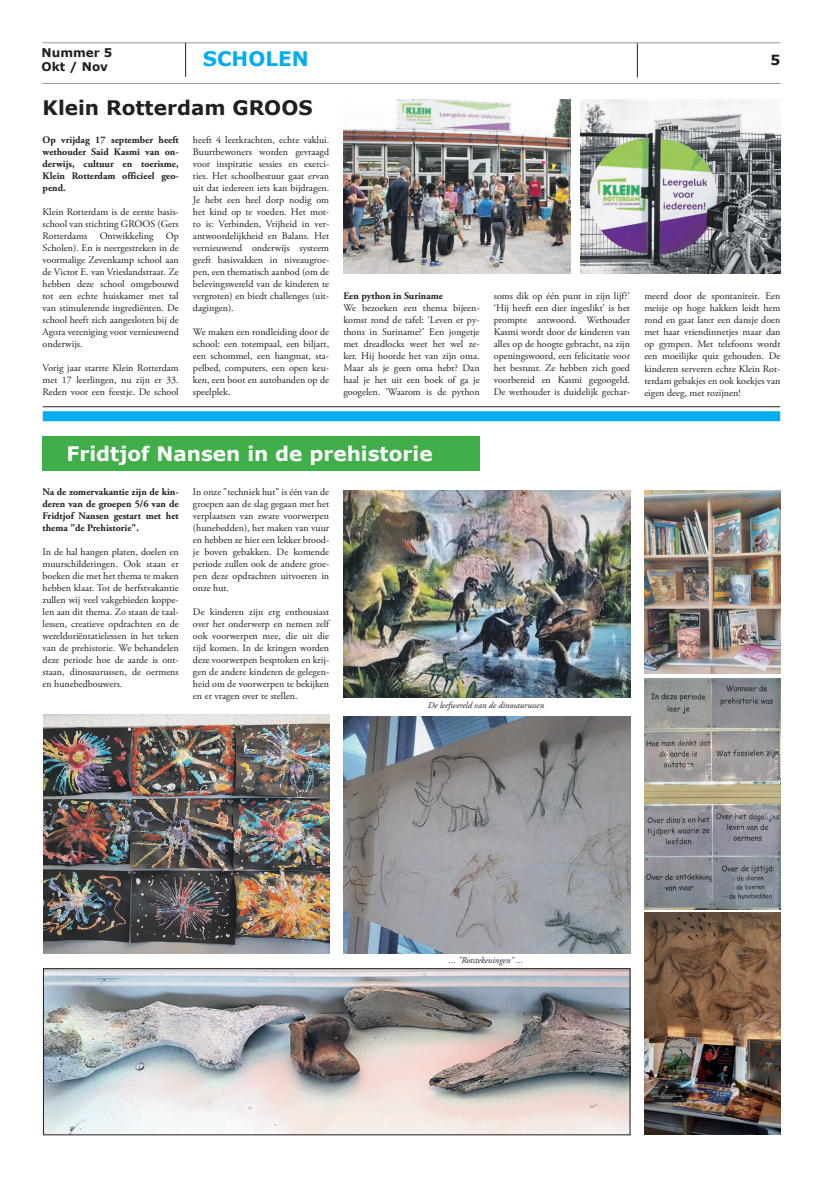
<style>
.page{position:relative;width:823px;height:1191px;background:#fff}
.page>*{position:absolute;margin:0;border:0;box-sizing:border-box;transform-origin:0 0}
.t1{font:700 20px "Verdana";color:#fff}
.t2{font:700 20px "Verdana";color:#231f20}
.t3{font:700 20px "Verdana";color:#00aeef}
.t4{font:700 14px "Verdana";color:#231f20}
.t5{font:700 12px/14.4px "Verdana";color:#231f20}
.t6{font:10px/12px "Adobe Garamond Pro";color:#231f20;text-align:justify}
.t7{font:700 10px/12px "Adobe Garamond Pro";color:#231f20;text-align:justify}
.t8{font:italic 9px "Adobe Garamond Pro";color:#231f20}
</style>
<div class="page">
<hr style="left:43px;top:406px;width:736px;height:1px;background:#231f20">
<div style="left:43px;top:411px;width:736px;height:10px;background:#00aeef"></div>
<div style="left:43px;top:436px;width:436px;height:34px;background:#40ae49"></div>
<img style="left:343px;top:99px;width:227px;height:175px">
<img style="left:580px;top:99px;width:199px;height:175px">
<img style="left:45px;top:970px;width:583px;height:163px">
<div style="left:43px;top:968px;width:587px;height:167px;border:1px solid #231f20"></div>
<img style="left:644px;top:491px;width:136px;height:182px">
<img style="left:343px;top:491px;width:286px;height:206px">
<img style="left:343px;top:716px;width:286px;height:237px">
<img style="left:644px;top:678px;width:136px;height:231px">
<img style="left:43px;top:714px;width:286px;height:239px">
<img style="left:644px;top:913px;width:136px;height:221px">
<hr style="left:43px;top:43px;width:737px;height:1px;background:#939598">
<hr style="left:43px;top:83px;width:737px;height:1px;background:#939598">
<hr style="left:185px;top:43px;width:1px;height:34px;background:#231f20">
<hr style="left:636px;top:43px;width:1px;height:34px;background:#231f20">
<p class="t5" style="left:42px;top:46px;width:72px">Nummer 5<br>Okt / Nov</p>
<h2 class="t4" style="left:769px;top:50px;width:11px">5</h2>
<h1 class="t3" style="left:203px;top:46px;width:107px">SCHOLEN</h1>
<h1 class="t2" style="left:43px;top:94px;width:271px">Klein Rotterdam GROOS</h1>
<p class="t7" style="left:43px;top:134px;width:138px">Op vrijdag 17 september heeft wethouder Said Kasmi van on&shy;derwijs, cultuur en toerisme, Klein Rotterdam officieel geo&shy;pend.</p>
<p class="t6" style="left:43px;top:206px;width:138px">Klein Rotterdam is de eerste basis&shy;school van stichting GROOS (Gers Rotterdams Ontwikkeling Op Scholen). En is neergestreken in de voormalige Zevenkamp school aan de Victor E. van Vrieslandstraat. Ze hebben deze school omgebouwd tot een echte huiskamer met tal van stimulerende ingrediënten. De school heeft zich aangesloten bij de Agora vereniging voor vernieuwend onderwijs.</p>
<p class="t6" style="left:43px;top:362px;width:138px">Vorig jaar startte Klein Rotterdam met 17 leerlingen, nu zijn er 33.<br>Reden voor een feestje. De school</p>
<p class="t6" style="left:193px;top:134px;width:138px">heeft 4 leerkrachten, echte vaklui.<br>Buurtbewoners worden gevraagd voor inspiratie sessies en exerci&shy;ties. Het schoolbestuur gaat ervan uit dat iedereen iets kan bijdragen.<br>Je hebt een heel dorp nodig om het kind op te voeden. Het mot&shy;to is: Verbinden, Vrijheid in ver&shy;antwoordelijkheid en Balans. Het vernieuwend onderwijs systeem geeft basisvakken in niveaugroe&shy;pen, een thematisch aanbod (om de belevingswereld van de kinderen te vergroten) en biedt challenges (uit&shy;dagingen).</p>
<p class="t6" style="left:193px;top:326px;width:138px">We maken een rondleiding door de school: een totempaal, een biljart, een schommel, een hangmat, sta&shy;pelbed, computers, een open keu&shy;ken, een boot en autobanden op de speelplek.</p>
<p class="t7" style="left:343px;top:290px;width:101px">Een python in Suriname</p>
<p class="t6" style="left:343px;top:302px;width:138px">We bezoeken een thema bijeen&shy;komst rond de tafel: ‘Leven er py&shy;thons in Suriname?’ Een jongetje met dreadlocks weet het wel ze&shy;ker. Hij hoorde het van zijn oma.<br>Maar als je geen oma hebt? Dan haal je het uit een boek of ga je googelen. 'Waarom is de python</p>
<p class="t6" style="left:493px;top:290px;width:138px">soms dik op één punt in zijn lijf?' ‘Hij heeft een dier ingeslikt’ is het prompte antwoord. Wethouder Kasmi wordt door de kinderen van alles op de hoogte gebracht, na zijn openingswoord, een felicitatie voor het bestuur. Ze hebben zich goed voorbereid en Kasmi gegoogeld.<br>De wethouder is duidelijk gechar-</p>
<p class="t6" style="left:644px;top:291px;width:137px">meerd door de spontaniteit. Een meisje op hoge hakken leidt hem rond en gaat later een dansje doen met haar vriendinnetjes maar dan op gympen. Met telefoons wordt een moeilijke quiz gehouden. De kinderen serveren echte Klein Rot&shy;terdam gebakjes en ook koekjes van eigen deeg, met rozijnen!</p>
<h1 class="t1" style="left:66px;top:441px;width:367px">Fridtjof Nansen in de prehistorie</h1>
<p class="t7" style="left:43px;top:486px;width:138px">Na de zomervakantie zijn de kin&shy;deren van de groepen 5/6 van de Fridtjof Nansen gestart met het thema "de Prehistorie".</p>
<p class="t6" style="left:43px;top:546px;width:138px">In de hal hangen platen, doelen en muurschilderingen. Ook staan er boeken die met het thema te maken hebben klaar. Tot de herfstvakantie zullen wij veel vakgebieden koppe&shy;len aan dit thema. Zo staan de taal&shy;lessen, creatieve opdrachten en de wereldoriëntatielessen in het teken van de prehistorie. We behandelen deze periode hoe de aarde is ont&shy;staan, dinosaurussen, de oermens en hunebedbouwers.</p>
<p class="t6" style="left:193px;top:486px;width:138px">In onze "techniek hut" is één van de groepen aan de slag gegaan met het verplaatsen van zware voorwerpen (hunebedden), het maken van vuur en hebben ze hier een lekker brood&shy;je boven gebakken. De komende periode zullen ook de andere groe&shy;pen deze opdrachten uitvoeren in onze hut.</p>
<p class="t6" style="left:193px;top:606px;width:138px">De kinderen zijn erg enthousiast over het onderwerp en nemen zelf ook voorwerpen mee, die uit die tijd komen. In de kringen worden deze voorwerpen besproken en krij&shy;gen de andere kinderen de gelegen&shy;heid om de voorwerpen te bekijken en er vragen over te stellen.</p>
<p class="t8" style="left:427px;top:699px;width:118px">De leefwereld van de dinosaurussen</p>
<p class="t8" style="left:448px;top:954px;width:75px">... "Rotstekeningen" ...</p>
</div>
